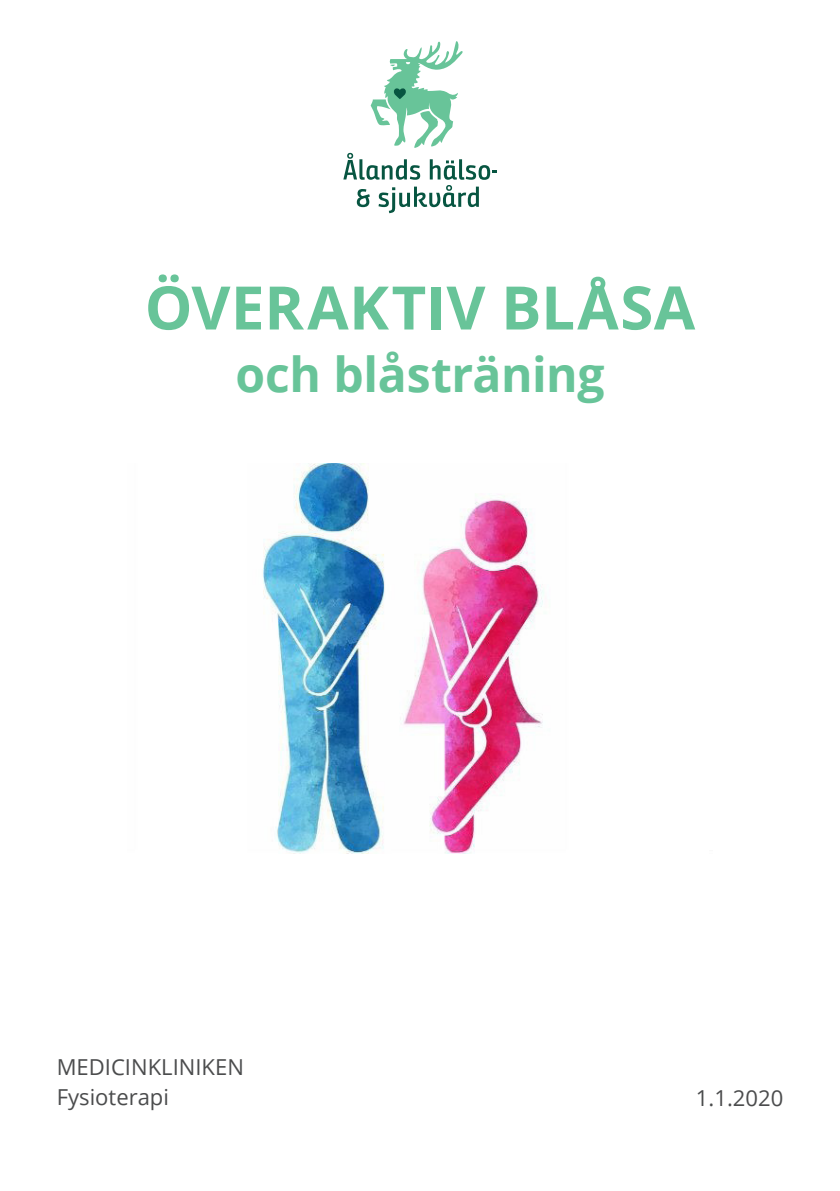
<style>
.page{position:relative;width:840px;height:1191px;background:#fff}
.page>*{position:absolute;margin:0;border:0;box-sizing:border-box;transform-origin:0 0}
.RUBRIK_1_pärm{font:700 60px "Open Sans";letter-spacing:.005em;color:#68c499}
.RUBRIK_2_pärm{font:700 48px "Open Sans";letter-spacing:-.005em;color:#68c499}
.AVDELNING{font:22px "Open Sans";color:#4b4c4d}
</style>
<div class="page">
<svg style="left:343px;top:41px;width:153px;height:172px"></svg>
<img style="left:263px;top:464px;width:281px;height:389px">
<p class="RUBRIK_1_pärm" style="left:145px;top:265px;width:551px">ÖVERAKTIV BLÅSA</p>
<p class="RUBRIK_2_pärm" style="left:235px;top:340px;width:370px">och blåsträning</p>
<p class="AVDELNING" style="left:57px;top:1051px;width:188px">MEDICINKLINIKEN</p>
<p class="AVDELNING" style="left:57px;top:1081px;width:114px">Fysioterapi</p>
<p class="AVDELNING" style="left:695px;top:1082px;width:89px">1.1.2020</p>
</div>
